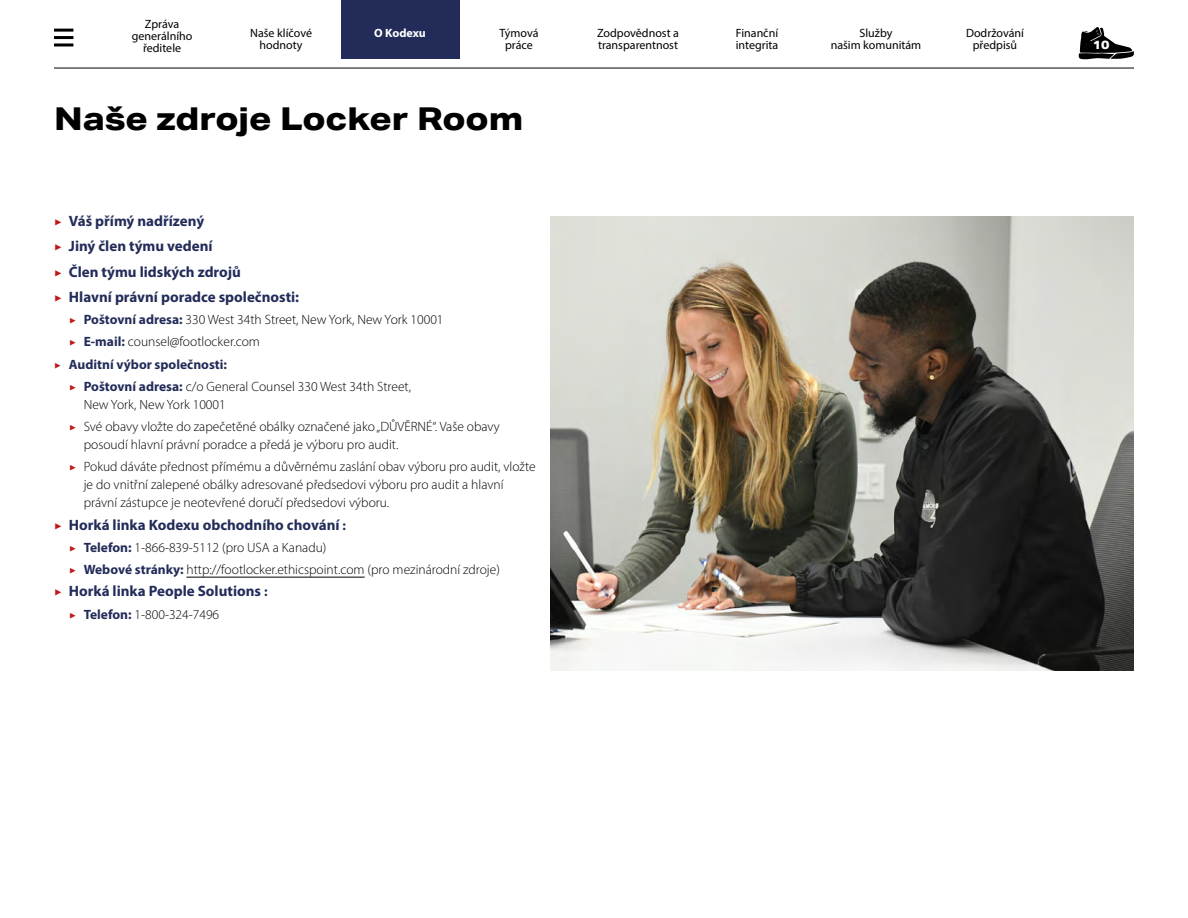
<style>
.page{position:relative;width:1188px;height:918px;background:#fff}
.page>*{position:absolute;margin:0;border:0;box-sizing:border-box;transform-origin:0 0}
.t1{font:800 31.5px "Aktiv Grotesk Ex";color:#000}
.t2{font:700 15px/25.2px "Myriad Pro";color:#232c59}
.t3{font:700 15px "Myriad Pro";color:#232c5a}
.t4{font:300 13.5px/22.2px "Myriad Pro";color:#000}
.t5{font:700 13.5px "Myriad Pro";color:#232c59}
.t6{font:12px/12px "Myriad Pro";color:#000;text-align:center}
.t7{font:700 12px "Myriad Pro";color:#fff}
.t8{font:800 12px "Aktiv Grotesk Ex";color:#fff}
.s1{font-family:"Modern Pictograms";font-weight:400;color:#c11718}
.s2{font-weight:700;color:#232c59}
.s3{font-size:13.5px}
.s4{font-size:13.5px;color:#232c59}
</style>
<div class="page">
<hr style="left:54px;top:68px;width:1080px;height:1px;background:#000">
<hr style="left:186px;top:577px;width:179px;height:1px;background:#000">
<img style="left:551px;top:216px;width:583px;height:454px">
<div style="left:341px;top:0;width:119px;height:59px;background:#232c59"></div>
<hr style="left:54px;top:29px;width:19px;height:3px;background:#000">
<hr style="left:54px;top:36px;width:19px;height:3px;background:#000">
<hr style="left:54px;top:43px;width:19px;height:3px;background:#000">
<svg style="left:1079px;top:27px;width:55px;height:32px"></svg>
<p class="t6" style="left:132px;top:18px;width:62px">Zpráva generálního ředitele</p>
<p class="t6" style="left:250px;top:26px;width:63px">Naše klíčové hodnoty</p>
<p class="t6" style="left:736px;top:27px;width:44px;text-align:left">Finanční integrita</p>
<p class="t6" style="left:831px;top:27px;width:92px">Služby<br>našim komunitám</p>
<p class="t6" style="left:966px;top:26px;width:59px">Dodržování předpisů</p>
<p class="t6" style="left:499px;top:26px;width:41px">Týmová práce</p>
<p class="t7" style="left:374px;top:25px;width:53px">O Kodexu</p>
<p class="t6" style="left:597px;top:27px;width:83px;text-align:left">Zodpovědnost a transparentnost</p>
<h1 class="t1" style="left:54px;top:99px;width:471px">Naše zdroje Locker Room</h1>
<p class="t2" style="left:54px;top:208px;width:247px"><span class="s1">&gt;</span> Váš přímý nadřízený<br><span class="s1">&gt;</span> Jiný člen týmu vedení<br><span class="s1">&gt;</span> Člen týmu lidských zdrojů<br><span class="s1">&gt;</span> Hlavní právní poradce společnosti:</p>
<p class="t4" style="left:69px;top:308px;width:376px"><span class="s1">&gt;</span> <span class="s2">Poštovní adresa:</span> 330 West 34th Street, New York, New York 10001</p>
<p class="t4" style="left:69px;top:331px;width:193px"><span class="s1">&gt;</span> <span class="s2">E-mail:</span> counsel@footlocker.com</p>
<p class="t5" style="left:54px;top:355px;width:175px"><span class="s1">&gt;</span> Auditní výbor společnosti:</p>
<p class="t4" style="left:69px;top:375px;width:344px"><span class="s1">&gt;</span> <span class="s2">Poštovní adresa:</span> c/o General Counsel 330 West 34th Street,</p>
<p class="t4" style="left:69px;top:393px;width:432px;text-indent:15px">New York, New York 10001<br><span class="s1">&gt;</span> Své obavy vložte do zapečetěné obálky označené jako „DŮVĚRNÉ“. Vaše obavy</p>
<p class="t4" style="left:69px;top:433px;width:468px;text-indent:15px">posoudí hlavní právní poradce a předá je výboru pro audit.<br><span class="s1">&gt;</span> Pokud dáváte přednost přímému a důvěrnému zaslání obav výboru pro audit, vložte</p>
<p class="t4" style="left:84px;top:476px;width:421px;line-height:18px">je do vnitřní zalepené obálky adresované předsedovi výboru pro audit a hlavní právní zástupce je neotevřené doručí předsedovi výboru.</p>
<p class="t2" style="left:54px;top:511px;width:294px"><span class="s1">&gt;</span> Horká linka Kodexu obchodního chování <span class="s3">:</span></p>
<p class="t4" style="left:69px;top:536px;width:433px"><span class="s1">&gt;</span> <span class="s2">Telefon:</span> 1-866-839-5112 (pro USA a Kanadu)<br><span class="s1">&gt;</span> <span class="s2">Webové stránky:</span> http://footlocker.ethicspoint.com (pro mezinárodní zdroje)</p>
<p class="t3" style="left:54px;top:582px;width:215px"><span class="s1">&gt;</span> Horká linka People Solutions <span class="s4">:</span></p>
<p class="t4" style="left:69px;top:603px;width:152px"><span class="s1">&gt;</span> <span class="s2">Telefon:</span> 1-800-324-7496</p>
<p class="t8" style="left:1093px;top:38px;width:18px">10</p>
</div>
